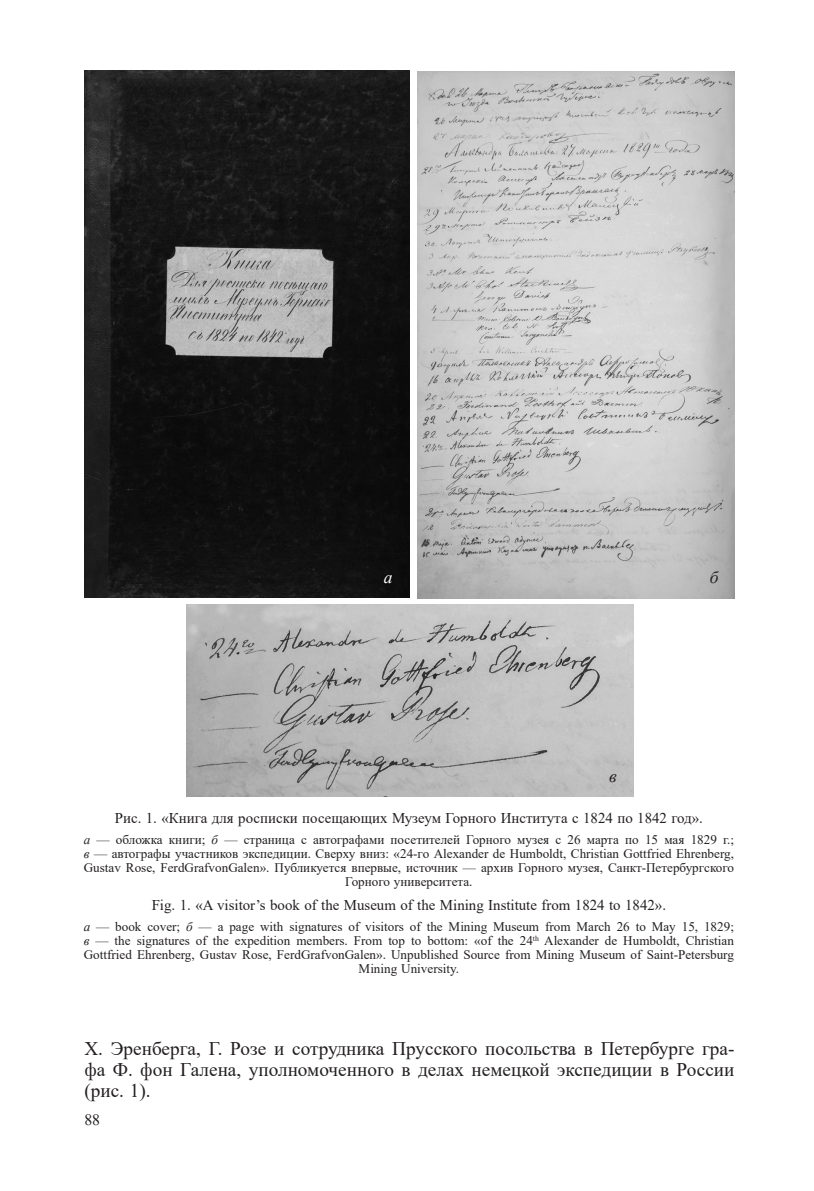
<style>
.page{position:relative;width:814px;height:1191px;background:#fff}
.page>*{position:absolute;margin:0;border:0;box-sizing:border-box;transform-origin:0 0}
.Осн_т{font:19.25px/20.7px "Times New Roman";color:#231f20;text-align:justify}
.подпись_больш_кг{font:italic 17.5px "Times New Roman";color:#231f20}
.подпись_больш_кг-2{font:italic 17.5px "Times New Roman";color:#fff}
.t1{font:15.75px "Times New Roman";color:#231f20}
.подпись_больш_кг-3{font:14.88px "Times New Roman";color:#231f20}
.подпись_англ{font:14.88px "Times New Roman";color:#231f20}
.подпись_меньш_кг{font:13.12px/14px "Times New Roman";color:#231f20;text-align:center}
.s1{font-style:italic}
</style>
<div class="page">
<img style="left:186px;top:605px;width:447px;height:191px">
<img style="left:417px;top:72px;width:317px;height:527px">
<img style="left:85px;top:71px;width:324px;height:526px">
<p class="подпись_больш_кг-2" style="left:384px;top:565px;width:10px">а</p>
<p class="подпись_больш_кг" style="left:710px;top:565px;width:10px">б</p>
<p class="подпись_больш_кг" style="left:609px;top:763px;width:9px">в</p>
<p class="подпись_больш_кг-3" style="left:115px;top:807px;width:589px">Рис. 1. «Книга для росписки посещающих Музеум Горного Института с 1824 по 1842 год».</p>
<p class="подпись_меньш_кг" style="left:84px;top:832px;width:651px"><span class="s1">а</span> — обложка книги; <span class="s1">б</span> — страница с автографами посетителей Горного музея с 26 марта по 15 мая 1829 г.; <span class="s1">в</span> — автографы участников экспедиции. Сверху вниз: «24-го Аlexander de Humboldt, Christian Gottfried Ehrenberg, Gustav Rose, FerdGrafvonGalen». Публикуется впервые, источник — архив Горного музея, Санкт-Петербургского Горного университета.</p>
<p class="подпись_англ" style="left:152px;top:894px;width:516px">Fig. 1. «A visitor’s book of the Museum of the Mining Institute from 1824 to 1842».</p>
<p class="подпись_меньш_кг" style="left:84px;top:919px;width:651px"><span class="s1">a</span> — book cover; <span class="s1">б</span> — a page with signatures of visitors of the Mining Museum from March 26 to May 15, 1829; <span class="s1">в</span> — the signatures of the expedition members. From top to bottom: «of the 24<sup>th</sup> Alexander de Humboldt, Christian Gottfried Ehrenberg, Gustav Rose, FerdGrafvonGalen». Unpublished Source from Mining Museum of Saint-Petersburg Mining University.</p>
<p class="Осн_т" style="left:84px;top:1038px;width:651px">Х. Эренберга, Г. Розе и сотрудника Прусского посольства в Петербурге гра&shy;фа Ф. фон Галена, уполномоченного в делах немецкой экспедиции в России (рис. 1).</p>
<p class="t1" style="left:84px;top:1108px;width:17px">88</p>
</div>
